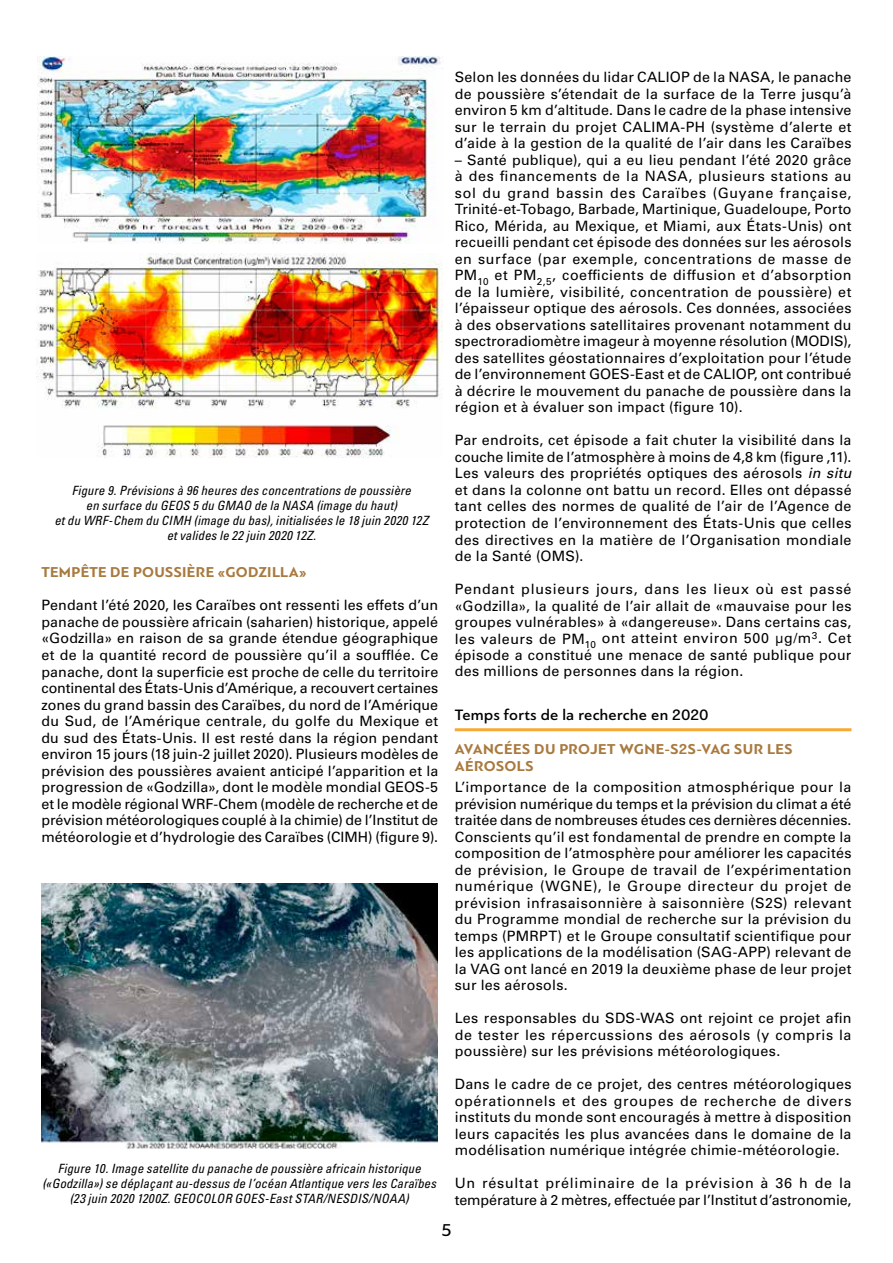
<style>
.page{position:relative;width:893px;height:1263px;background:#fff}
.page>*{position:absolute;margin:0;border:0;box-sizing:border-box;transform-origin:0 0}
.t1{font:500 18px "PF Bague Sans Pro";color:#000}
.t2{font:500 15.75px "PF Bague Sans Pro";letter-spacing:.02em;color:#000}
.t3{font:700 15px/16.5px "PF Bague Sans Pro";letter-spacing:.02em;color:#a97a3f}
.t4{font:14.25px/16.5px "Univers LTCYR 55 Roman";letter-spacing:.015em;color:#000;text-align:justify}
.t5{font:12.75px/15px "Univers LTCYR 57 Condensed Obl";letter-spacing:.015em;color:#000;text-align:center}
.s1{font-family:"Univers LTCYR 55";font-style:italic}
</style>
<div class="page">
<hr style="left:455px;top:728px;width:396px;height:3px;background:#f7a936">
<img style="left:41px;top:883px;width:397px;height:265px">
<img style="left:38px;top:56px;width:403px;height:188px">
<img style="left:37px;top:253px;width:406px;height:205px">
<p class="t5" style="left:54px;top:483px;width:376px">Figure 9. Prévisions à 96 heures des concentrations de poussière<br>en surface du GEOS 5 du GMAO de la NASA (image du haut)<br>et du WRF-Chem du CIMH (image du bas), initialisées le 18 juin 2020 12Z et valides le 22 juin 2020 12Z.</p>
<p class="t3" style="left:41px;top:564px;width:267px">TEMPÊTE DE POUSSIÈRE «GODZILLA»</p>
<p class="t4" style="left:41px;top:596px;width:398px">Pendant l’été 2020, les Caraïbes ont ressenti les effets d’un panache de poussière africain (saharien) historique, appelé «Godzilla» en raison de sa grande étendue géographique et de la quantité record de poussière qu’il a soufflée. Ce panache, dont la superficie est proche de celle du territoire continental des États-Unis d’Amérique, a recouvert certaines zones du grand bassin des Caraïbes, du nord de l’Amérique du Sud, de l’Amérique centrale, du golfe du Mexique et du sud des États-Unis. Il est resté dans la région pendant environ 15 jours (18 juin-2 juillet 2020). Plusieurs modèles de prévision des poussières avaient anticipé l’apparition et la progression de «Godzilla», dont le modèle mondial GEOS-5 et le modèle régional WRF-Chem (modèle de recherche et de prévision météorologiques couplé à la chimie) de l’Institut de météorologie et d’hydrologie des Caraïbes (CIMH) (figure 9).</p>
<p class="t5" style="left:42px;top:1161px;width:395px">Figure 10. Image satellite du panache de poussière africain historique («Godzilla») se déplaçant au-dessus de l’océan Atlantique vers les Caraïbes (23 juin 2020 1200Z. GEOCOLOR GOES-East STAR/NESDIS/NOAA)</p>
<p class="t4" style="left:455px;top:68px;width:398px">Selon les données du lidar CALIOP de la NASA, le panache de poussière s’étendait de la surface de la Terre jusqu’à environ 5 km d’altitude. Dans le cadre de la phase intensive sur le terrain du projet CALIMA-PH (système d’alerte et d’aide à la gestion de la qualité de l’air dans les Caraïbes</p>
<p class="t4" style="left:455px;top:151px;width:398px">– Santé publique), qui a eu lieu pendant l’été 2020 grâce à des financements de la NASA, plusieurs stations au sol du grand bassin des Caraïbes (Guyane française, Trinité-et-Tobago, Barbade, Martinique, Guadeloupe, Porto Rico, Mérida, au Mexique, et Miami, aux États-Unis) ont recueilli pendant cet épisode des données sur les aérosols en surface (par exemple, concentrations de masse de PM<sub>10</sub> et PM<sub>2,5</sub>, coefficients de diffusion et d’absorption de la lumière, visibilité, concentration de poussière) et l’épaisseur optique des aérosols. Ces données, associées à des observations satellitaires provenant notamment du spectroradiomètre imageur à moyenne résolution (MODIS), des satellites géostationnaires d’exploitation pour l’étude de l’environnement GOES-East et de CALIOP, ont contribué à décrire le mouvement du panache de poussière dans la région et à évaluer son impact (figure 10).</p>
<p class="t4" style="left:455px;top:431px;width:398px">Par endroits, cet épisode a fait chuter la visibilité dans la couche limite de l’atmosphère à moins de 4,8 km (figure ,11).<br>Les valeurs des propriétés optiques des aérosols <span class="s1">in situ </span>et dans la colonne ont battu un record. Elles ont dépassé tant celles des normes de qualité de l’air de l’Agence de protection de l’environnement des États-Unis que celles des directives en la matière de l’Organisation mondiale de la Santé (OMS).</p>
<p class="t4" style="left:455px;top:580px;width:398px">Pendant plusieurs jours, dans les lieux où est passé «Godzilla», la qualité de l’air allait de «mauvaise pour les groupes vulnérables» à «dangereuse». Dans certains cas, les valeurs de PM<sub>10</sub> ont atteint environ 500 μg/m<sup>3</sup>. Cet épisode a constitué une menace de santé publique pour des millions de personnes dans la région.</p>
<p class="t2" style="left:455px;top:705px;width:255px">Temps forts de la recherche en 2020</p>
<p class="t3" style="left:455px;top:741px;width:339px">AVANCÉES DU PROJET WGNE-S2S-VAG SUR LES<br>AÉROSOLS</p>
<p class="t4" style="left:455px;top:778px;width:398px">L’importance de la composition atmosphérique pour la prévision numérique du temps et la prévision du climat a été traitée dans de nombreuses études ces dernières décennies.<br>Conscients qu’il est fondamental de prendre en compte la composition de l’atmosphère pour améliorer les capacités de prévision, le Groupe de travail de l’expérimentation numérique (WGNE), le Groupe directeur du projet de prévision infrasaisonnière à saisonnière (S2S) relevant du Programme mondial de recherche sur la prévision du temps (PMRPT) et le Groupe consultatif scientifique pour les applications de la modélisation (SAG-APP) relevant de la VAG ont lancé en 2019 la deuxième phase de leur projet sur les aérosols.</p>
<p class="t4" style="left:455px;top:1009px;width:398px">Les responsables du SDS-WAS ont rejoint ce projet afin de tester les répercussions des aérosols (y compris la poussière) sur les prévisions météorologiques.</p>
<p class="t4" style="left:455px;top:1075px;width:398px">Dans le cadre de ce projet, des centres météorologiques opérationnels et des groupes de recherche de divers instituts du monde sont encouragés à mettre à disposition leurs capacités les plus avancées dans le domaine de la modélisation numérique intégrée chimie-météorologie.</p>
<p class="t4" style="left:455px;top:1174px;width:398px">Un résultat préliminaire de la prévision à 36 h de la température à 2 mètres, effectuée par l’Institut d’astronomie,</p>
<p class="t1" style="left:441px;top:1219px;width:12px">5</p>
</div>
